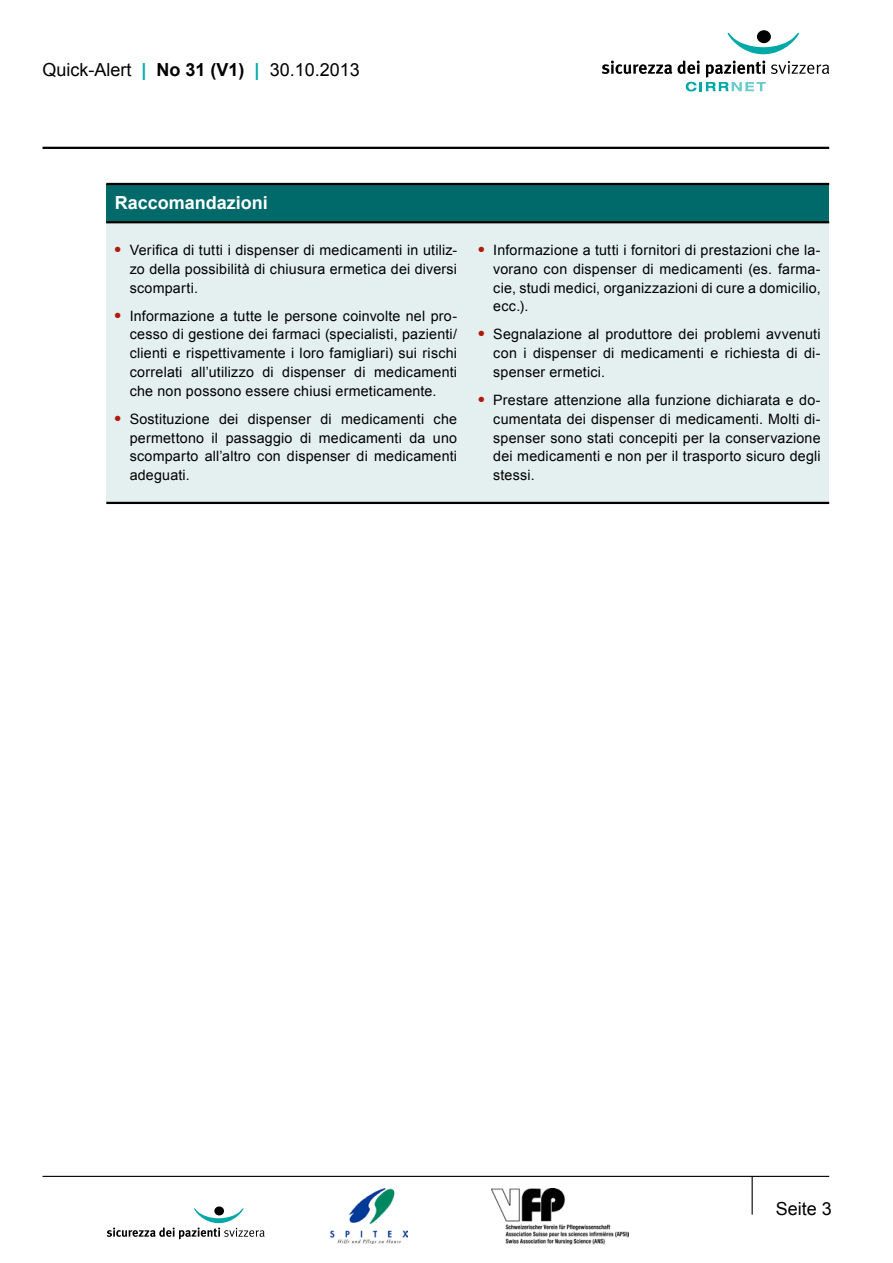
<style>
.page{position:relative;width:893px;height:1263px;background:#fff}
.page>*{position:absolute;margin:0;border:0;box-sizing:border-box;transform-origin:0 0}
.t1{font:18px "Arial";color:#000}
.t2{font:700 18px "Arial";color:#fff}
.t3{font:14.25px/18.8px "Arial";letter-spacing:.015em;color:#000;text-align:justify}
.s1{font-weight:700;color:#00aaa9}
.s2{font-weight:700}
</style>
<div class="page">
<svg style="left:602px;top:61px;width:227px;height:30px"></svg>
<svg style="left:728px;top:33px;width:71px;height:21px"></svg>
<div style="left:757px;top:30px;width:14px;height:13px;background:#000;border-radius:50%"></div>
<hr style="left:43px;top:147px;width:786px;height:2px;background:#000">
<div style="left:106px;top:183px;width:723px;height:319px;background:#e4f0f0"></div>
<div style="left:106px;top:184px;width:723px;height:38px;background:#006a6a"></div>
<hr style="left:106px;top:183px;width:723px;height:2px;background:#000">
<hr style="left:106px;top:221px;width:723px;height:2px;background:#000">
<hr style="left:106px;top:502px;width:723px;height:2px;background:#000">
<svg style="left:107px;top:1208px;width:158px;height:31px"></svg>
<div style="left:214px;top:1206px;width:10px;height:9px;background:#000;border-radius:50%"></div>
<hr style="left:43px;top:1176px;width:786px;height:1px;background:#000">
<hr style="left:752px;top:1176px;width:1px;height:38px;background:#000">
<img style="left:331px;top:1189px;width:76px;height:55px">
<img style="left:491px;top:1189px;width:137px;height:56px">
<p class="t1" style="left:43px;top:58px;width:319px">Quick-Alert <span class="s1">|</span> <span class="s2">No 31 (V1)</span> <span class="s1">|</span> 30.10.2013</p>
<p class="t2" style="left:115px;top:191px;width:155px">Raccomandazioni</p>
<p class="t3" style="left:130px;top:241px;width:329px;text-indent:-15px"><sup>●</sup> Verifica di tutti i dispenser di medicamenti in utiliz&shy;zo della possibilità di chiusura ermetica dei diversi scomparti.</p>
<p class="t3" style="left:130px;top:306px;width:329px;text-indent:-15px"><sup>●</sup> Informazione a tutte le persone coinvolte nel pro&shy;cesso di gestione dei farmaci (specialisti, pazienti/ clienti e rispettivamente i loro famigliari) sui rischi correlati all’utilizzo di dispenser di medicamenti che non possono essere chiusi ermeticamente.</p>
<p class="t3" style="left:130px;top:410px;width:329px;text-indent:-15px"><sup>●</sup> Sostituzione dei dispenser di medicamenti che permettono il passaggio di medicamenti da uno scomparto all’altro con dispenser di medicamenti adeguati.</p>
<p class="t3" style="left:493px;top:241px;width:329px;text-indent:-15px"><sup>●</sup> Informazione a tutti i fornitori di prestazioni che la&shy;vorano con dispenser di medicamenti (es. farma&shy;cie, studi medici, organizzazioni di cure a domicilio, ecc.).</p>
<p class="t3" style="left:493px;top:325px;width:329px;text-indent:-15px"><sup>●</sup> Segnalazione al produttore dei problemi avvenuti con i dispenser di medicamenti e richiesta di di&shy;spenser ermetici.</p>
<p class="t3" style="left:493px;top:391px;width:329px;text-indent:-15px"><sup>●</sup> Prestare attenzione alla funzione dichiarata e do&shy;cumentata dei dispenser di medicamenti. Molti di&shy;spenser sono stati concepiti per la conservazione dei medicamenti e non per il trasporto sicuro degli stessi.</p>
<p class="t1" style="left:776px;top:1197px;width:58px">Seite 3</p>
</div>
